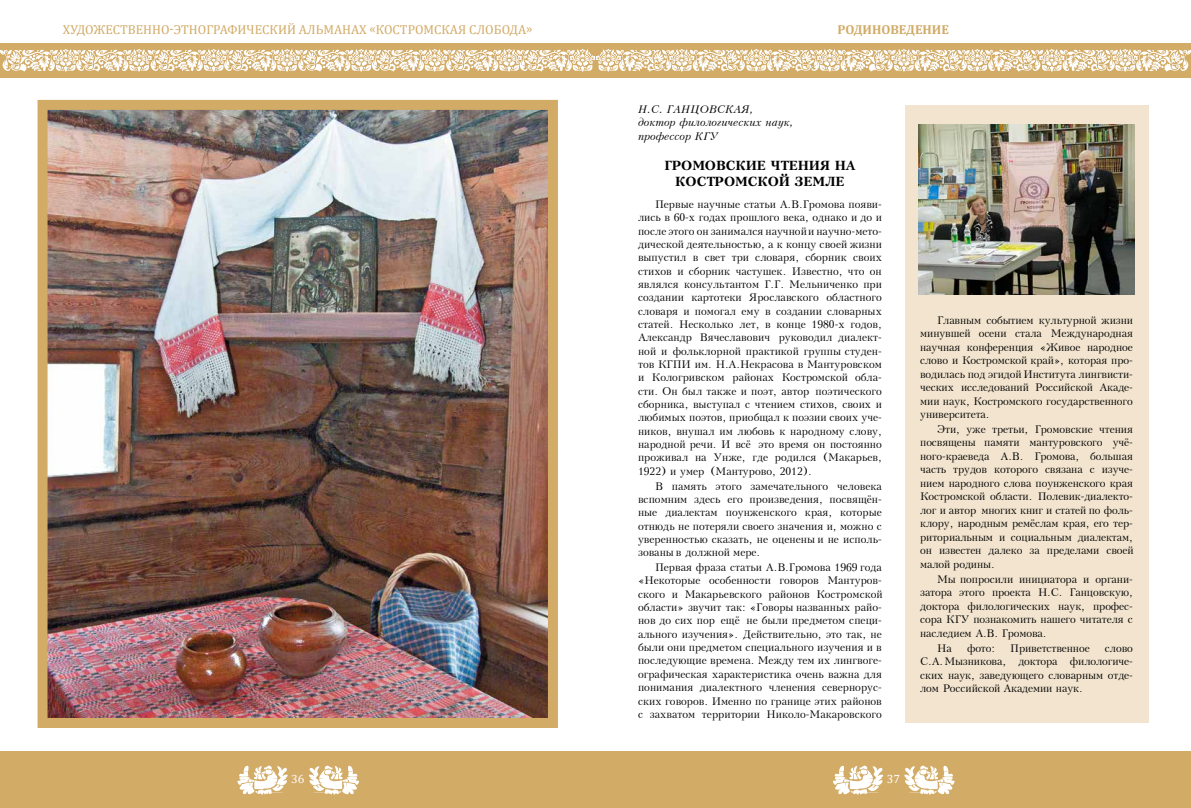
<style>
.page{position:relative;width:1191px;height:808px;background:#fff}
.page>*{position:absolute;margin:0;border:0;box-sizing:border-box;transform-origin:0 0}
.t1{font:13px "Cambria";color:#d2ab67}
.t2{font:700 13px/15.7px "Peterburg";color:#000;text-align:center}
.t3{font:700 13px "Cambria";color:#d2ab67}
.t4{font:12px "Cambria";color:#fff}
.t5{font:11px/13.3px "Peterburg";letter-spacing:-.01em;color:#000;text-align:justify}
.t6{font:italic 11px/13.3px "Peterburg";color:#000}
</style>
<div class="page">
<div style="left:595px;top:43px;width:596px;height:34px;background:#d2ab67"></div>
<div style="left:595px;top:751px;width:596px;height:57px;background:#d2ab67"></div>
<svg style="left:833px;top:765px;width:51px;height:30px"></svg>
<svg style="left:904px;top:765px;width:50px;height:30px"></svg>
<div style="left:0;top:43px;width:595px;height:34px;background:#d2ab67"></div>
<svg style="left:0;top:49px;width:1191px;height:23px"></svg>
<div style="left:0;top:751px;width:595px;height:57px;background:#d2ab67"></div>
<svg style="left:237px;top:765px;width:51px;height:30px"></svg>
<svg style="left:309px;top:765px;width:50px;height:30px"></svg>
<img style="left:49px;top:111px;width:498px;height:606px">
<div style="left:38px;top:100px;width:520px;height:628px;border:10px solid #d2ab67"></div>
<div style="left:904px;top:105px;width:244px;height:617px;background:#f2e4ce"></div>
<img style="left:918px;top:125px;width:216px;height:170px">
<p class="t1" style="left:63px;top:22px;width:471px">ХУДОЖЕСТВЕННО-ЭТНОГРАФИЧЕСКИЙ АЛЬМАНАХ «КОСТРОМСКАЯ СЛОБОДА»</p>
<p class="t4" style="left:291px;top:772px;width:15px">36</p>
<p class="t3" style="left:837px;top:20px;width:113px">РОДИНОВЕДЕНИЕ</p>
<p class="t6" style="left:638px;top:103px;width:157px">Н.С. ГАНЦОВСКАЯ, доктор филологических наук, профессор КГУ</p>
<p class="t2" style="left:664px;top:158px;width:193px">ГРОМОВСКИЕ ЧТЕНИЯ НА<br>КОСТРОМСКОЙ ЗЕМЛЕ</p>
<p class="t5" style="left:638px;top:197px;width:245px;text-indent:17px">Первые научные статьи А.В.Громова появи&shy;лись в 60-х годах прошлого века, однако и до и после этого он занимался научной и научно-мето&shy;дической деятельностью, а к концу своей жизни выпустил в свет три словаря, сборник своих стихов и сборник частушек. Известно, что он являлся консультантом Г.Г. Мельниченко при создании картотеки Ярославского областного словаря и помогал ему в создании словарных статей. Несколько лет, в конце 1980-х годов, Александр Вячеславович руководил диалект&shy;ной и фольклорной практикой группы студен&shy;тов КГПИ им. Н.А.Некрасова в Мантуровском и Кологривском районах Костромской обла&shy;сти. Он был также и поэт, автор поэтического сборника, выступал с чтением стихов, своих и любимых поэтов, приобщал к поэзии своих уче&shy;ников, внушал им любовь к народному слову, народной речи. И всё это время он постоянно проживал на Унже, где родился (Макарьев, 1922) и умер (Мантурово, 2012).</p>
<p class="t5" style="left:638px;top:479px;width:245px;text-indent:17px">В память этого замечательного человека вспомним здесь его произведения, посвящён&shy;ные диалектам поунженского края, которые отнюдь не потеряли своего значения и, можно с уверенностью сказать, не оценены и не исполь&shy;зованы в должной мере.</p>
<p class="t5" style="left:638px;top:561px;width:246px;text-indent:17px">Первая фраза статьи А.В.Громова 1969 года «Некоторые особенности говоров Мантуров&shy;ского и Макарьевского районов Костромской области» звучит так: «Говоры названных райо&shy;нов до сих пор ещё не были предметом специ&shy;ального изучения». Действительно, это так, не были они предметом специального изучения и в последующие времена. Между тем их лингвоге&shy;ографическая характеристика очень важна для понимания диалектного членения севернорус&shy;ских говоров. Именно по границе этих районов с захватом территории Николо-Макаровского</p>
<p class="t5" style="left:920px;top:313px;width:214px;text-indent:17px">Главным событием культурной жизни минувшей осени стала Международная научная конференция «Живое народное слово и Костромской край», которая про&shy;водилась под эгидой Института лингвисти&shy;ческих исследований Российской Акаде&shy;мии наук, Костромского государственного университета.</p>
<p class="t5" style="left:920px;top:422px;width:215px;text-indent:17px">Эти, уже третьи, Громовские чтения посвящены памяти мантуровского учё&shy;ного-краеведа А.В. Громова, большая часть трудов которого связана с изуче&shy;нием народного слова поунженского края Костромской области. Полевик-диалекто&shy;лог и автор многих книг и статей по фоль&shy;клору, народным ремёслам края, его тер&shy;риториальным и социальным диалектам, он известен далеко за пределами своей малой родины.</p>
<p class="t5" style="left:920px;top:572px;width:214px;text-indent:17px">Мы попросили инициатора и органи&shy;затора этого проекта Н.С. Ганцовскую, доктора филологических наук, профес&shy;сора КГУ познакомить нашего читателя с наследием А.В. Громова.</p>
<p class="t5" style="left:937px;top:641px;width:16px">На</p>
<p class="t5" style="left:967px;top:641px;width:30px">фото:</p>
<p class="t5" style="left:1010px;top:641px;width:81px">Приветственное</p>
<p class="t5" style="left:920px;top:641px;width:214px;text-indent:185px">слово С.А.Мызникова, доктора филологиче&shy;ских наук, заведующего словарным отде&shy;лом Российской Академии наук.</p>
<p class="t4" style="left:887px;top:772px;width:15px">37</p>
</div>
